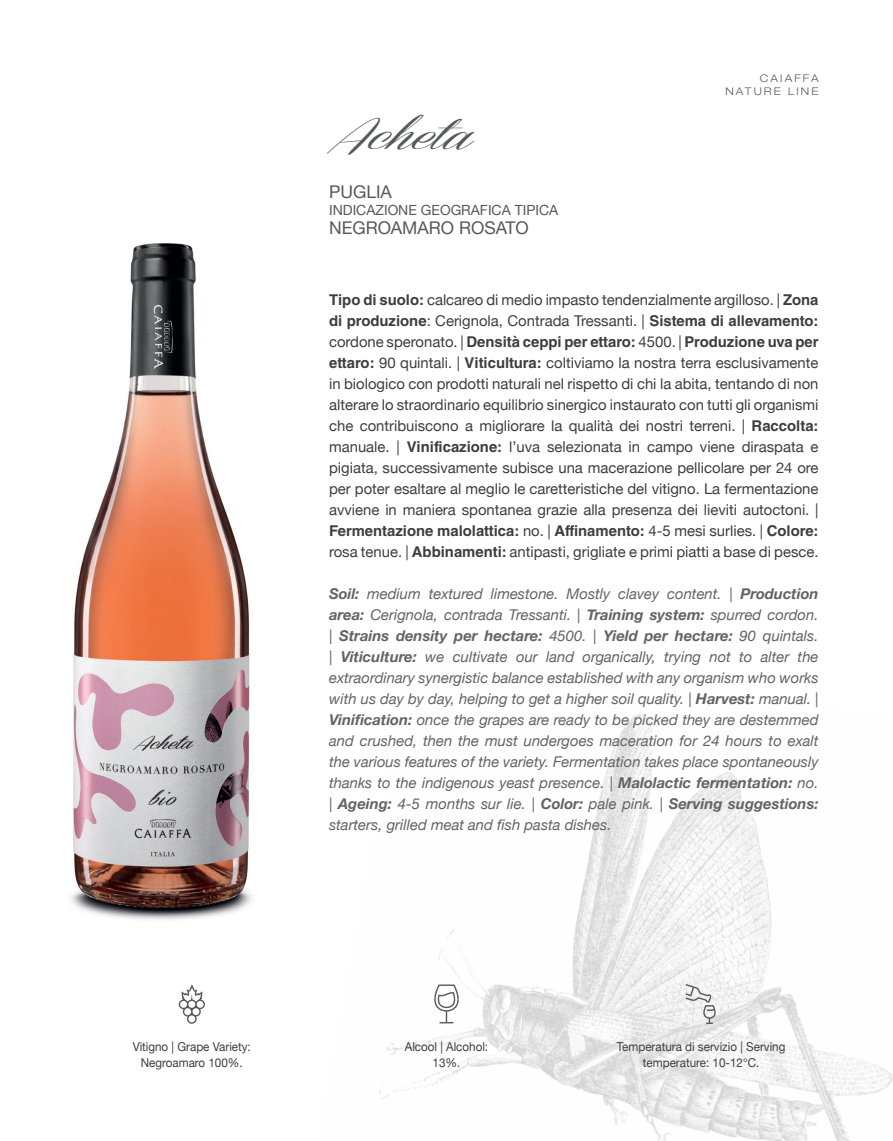
<style>
.page{position:relative;width:893px;height:1141px;background:#fff}
.page>*{position:absolute;margin:0;border:0;box-sizing:border-box;transform-origin:0 0}
.t1{font:33.25px "Coneria Script Slanted Demo";color:#57585a}
.t2{font:17.5px "Helvetica Neue";color:#57585a}
.t3{font:italic 14.88px/21px "Helvetica Neue";color:#636366;text-align:justify}
.t4{font:14.88px/21px "Helvetica Neue";color:#3e3e3f;text-align:justify}
.t5{font:700 14.88px/21px "Helvetica LT Std";color:#3e3e3f}
.t6{font:14px "Helvetica Neue";color:#57585a}
.t7{font:12.25px/15.8px "Helvetica Neue";color:#3e3e3f;text-align:center;scale:.95 1}
.t8{font:300 expanded 10.5px/12.6px "Helvetica 43";letter-spacing:.2em;color:#57585a;text-align:right}
.s1{font-family:"Helvetica LT Std";font-weight:700}
.s2{font-family:"Helvetica Neue";font-weight:400}
.s3{font-weight:700}
</style>
<div class="page">
<img style="left:71px;top:243px;width:181px;height:677px">
<img style="left:379px;top:714px;width:514px;height:427px">
<svg style="left:179px;top:984px;width:26px;height:40px"></svg>
<svg style="left:686px;top:984px;width:30px;height:40px"></svg>
<svg style="left:433px;top:984px;width:27px;height:39px"></svg>
<h1 class="t1" style="left:329px;top:118px;width:142px">Acheta</h1>
<p class="t2" style="left:329px;top:181px;width:64px">PUGLIA</p>
<p class="t6" style="left:329px;top:202px;width:231px">INDICAZIONE GEOGRAFICA TIPICA</p>
<p class="t2" style="left:329px;top:218px;width:201px">NEGROAMARO ROSATO</p>
<p class="t8" style="left:725px;top:72px;width:95px">CAIAFFA<br>NATURE LINE</p>
<p class="t4" style="left:329px;top:289px;width:491px"><span class="s1">Tipo di suolo:</span> calcareo di medio impasto tendenzialmente argilloso. | <span class="s1">Zona</span></p>
<p class="t5" style="left:329px;top:310px;width:491px">di produzione<span class="s2">: Cerignola, Contrada Tressanti. |</span> Sistema di allevamento: <span class="s2">cordone speronato. |</span> Densità ceppi per ettaro: <span class="s2">4500. |</span> Produzione uva per</p>
<p class="t4" style="left:329px;top:352px;width:491px"><span class="s1">ettaro:</span> 90 quintali. | <span class="s1">Viticultura:</span> coltiviamo la nostra terra esclusivamente in biologico con prodotti naturali nel rispetto di chi la abita, tentando di non alterare lo straordinario equilibrio sinergico instaurato con tutti gli organismi che contribuiscono a migliorare la qualità dei nostri terreni. | <span class="s1">Raccolta: </span>manuale. | <span class="s1">Vinificazione:</span> l’uva selezionata in campo viene diraspata e pigiata, successivamente subisce una macerazione pellicolare per 24 ore per poter esaltare al meglio le caretteristiche del vitigno. La fermentazione avviene in maniera spontanea grazie alla presenza dei lieviti autoctoni. |</p>
<p class="t5" style="left:329px;top:520px;width:491px">Fermentazione malolattica: <span class="s2">no. |</span> Affinamento: <span class="s2">4-5 mesi surlies. |</span> Colore:</p>
<p class="t4" style="left:329px;top:541px;width:491px">rosa tenue. | <span class="s1">Abbinamenti:</span> antipasti, grigliate e primi piatti a base di pesce.</p>
<p class="t3" style="left:329px;top:583px;width:491px"><span class="s3">Soil:</span> medium textured limestone. Mostly clavey content. | <span class="s3">Production area:</span> Cerignola, contrada Tressanti. | <span class="s3">Training system:</span> spurred cordon. | <span class="s3">Strains density per hectare:</span> 4500. | <span class="s3">Yield per hectare:</span> 90 quintals. | <span class="s3">Viticulture:</span> we cultivate our land organically, trying not to alter the extraordinary synergistic balance established with any organism who works with us day by day, helping to get a higher soil quality. | <span class="s3">Harvest:</span> manual. | <span class="s3">Vinification:</span> once the grapes are ready to be picked they are destemmed and crushed, then the must undergoes maceration for 24 hours to exalt the various features of the variety. Fermentation takes place spontaneously thanks to the indigenous yeast presence. | <span class="s3">Malolactic fermentation:</span> no. | <span class="s3">Ageing:</span> 4-5 months sur lie. | <span class="s3">Color:</span> pale pink. | <span class="s3">Serving suggestions: </span>starters, grilled meat and fish pasta dishes.</p>
<p class="t7" style="left:133px;top:1038px;width:126px">Vitigno | Grape Variety:<br>Negroamaro 100%.</p>
<p class="t7" style="left:617px;top:1038px;width:179px">Temperatura di servizio | Serving temperature: 10-12°C.</p>
<p class="t7" style="left:405px;top:1038px;width:89px">Alcool | Alcohol:<br>13%.</p>
</div>
